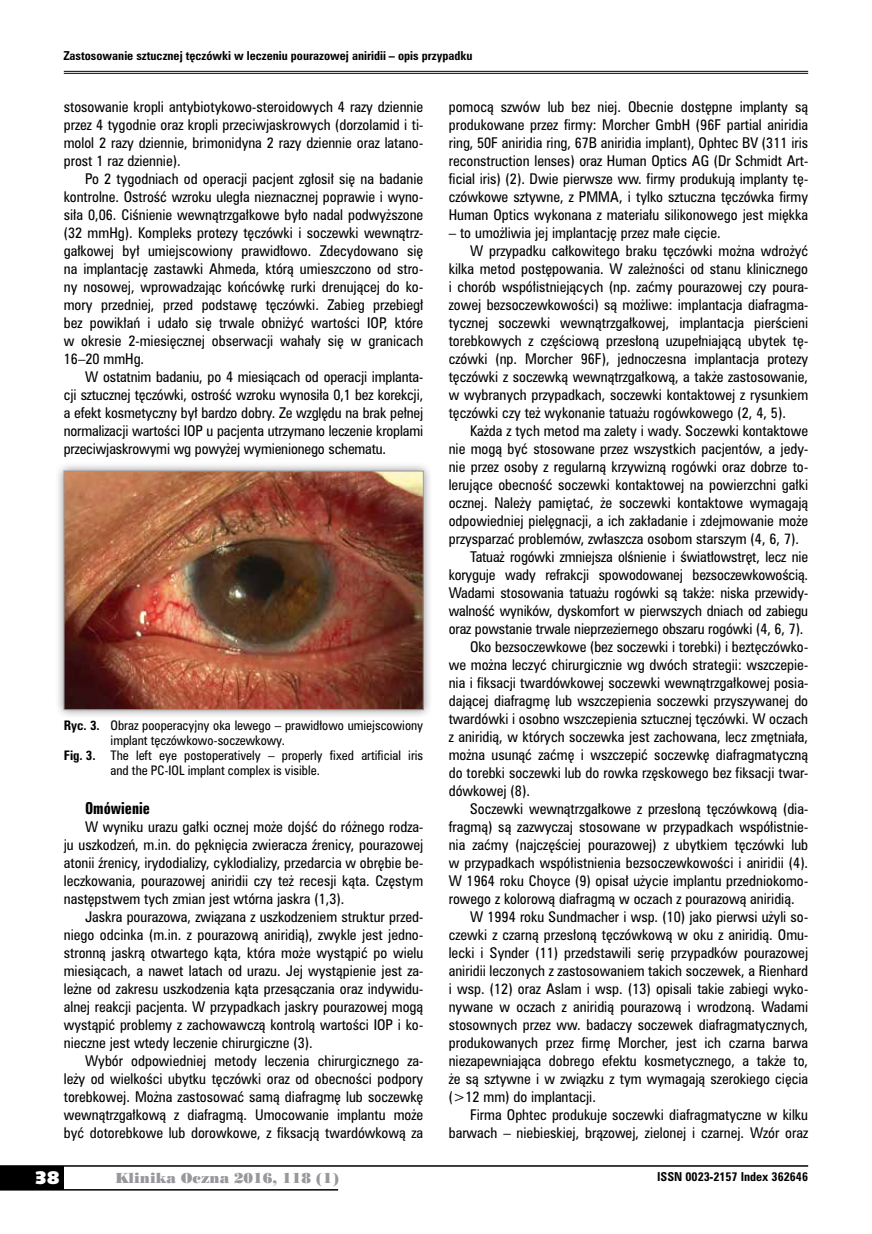
<style>
.page{position:relative;width:872px;height:1234px;background:#fff}
.page>*{position:absolute;margin:0;border:0;box-sizing:border-box;transform-origin:0 0}
.t1{font:18px "Humanst 531 U Blk PL";color:#fff}
.t2{font:15px "Zurich Bd X Cn PL";color:#000}
.t3{font:13.5px/18px "Zurich Cn PL";color:#000;text-align:justify}
.t4{font:13.5px "Poster Bodoni PL";color:#98989c}
.t5{font:12px "Zurich Cn PL";color:#000}
.t6{font:700 11.25px "Zurich Cn PL";color:#000}
.s1{font-weight:700}
</style>
<div class="page">
<div style="left:0;top:1165px;width:64px;height:24px;background:#000"></div>
<hr style="left:0;top:1164px;width:808px;height:2px;background:#000">
<hr style="left:0;top:1188px;width:338px;height:2px;background:#000">
<hr style="left:64px;top:71px;width:744px;height:1px;background:#000">
<hr style="left:64px;top:73px;width:744px;height:1px;background:#000">
<div style="left:55px;top:462px;width:377px;height:257px;background:#000;opacity:.45"></div>
<img style="left:66px;top:472px;width:355px;height:235px">
<div style="left:64px;top:470px;width:359px;height:239px;border:1px solid #98989c"></div>
<p class="t6" style="left:64px;top:48px;width:410px">Zastosowanie sztucznej tęczówki w leczeniu pourazowej aniridii – opis przypadku</p>
<p class="t3" style="left:64px;top:97px;width:361px">stosowanie kropli antybiotykowo-steroidowych 4 razy dziennie przez 4 tygodnie oraz kropli przeciwjaskrowych (dorzolamid i ti&shy;molol 2 razy dziennie, brimonidyna 2 razy dziennie oraz latano&shy;prost 1 raz dziennie).</p>
<p class="t3" style="left:64px;top:169px;width:361px;text-indent:21px">Po 2 tygodniach od operacji pacjent zgłosił się na badanie kontrolne. Ostrość wzroku uległa nieznacznej poprawie i wyno&shy;siła 0,06. Ciśnienie wewnątrzgałkowe było nadal podwyższone (32 mmHg). Kompleks protezy tęczówki i soczewki wewnątrz&shy;gałkowej był umiejscowiony prawidłowo. Zdecydowano się na implantację zastawki Ahmeda, którą umieszczono od stro&shy;ny nosowej, wprowadzając końcówkę rurki drenującej do ko&shy;mory przedniej, przed podstawę tęczówki. Zabieg przebiegł bez powikłań i udało się trwale obniżyć wartości IOP, które w okresie 2-miesięcznej obserwacji wahały się w granicach 16–20 mmHg.</p>
<p class="t3" style="left:64px;top:367px;width:361px;text-indent:21px">W ostatnim badaniu, po 4 miesiącach od operacji implanta&shy;cji sztucznej tęczówki, ostrość wzroku wynosiła 0,1 bez korekcji, a efekt kosmetyczny był bardzo dobry. Ze względu na brak pełnej normalizacji wartości IOP u pacjenta utrzymano leczenie kroplami przeciwjaskrowymi wg powyżej wymienionego schematu.</p>
<p class="t3" style="left:449px;top:97px;width:361px">pomocą szwów lub bez niej. Obecnie dostępne implanty są produkowane przez firmy: Morcher GmbH (96F partial aniridia ring, 50F aniridia ring, 67B aniridia implant), Ophtec BV (311 iris reconstruction lenses) oraz Human Optics AG (Dr Schmidt Art&shy;ficial iris) (2). Dwie pierwsze ww. firmy produkują implanty tę&shy;czówkowe sztywne, z PMMA, i tylko sztuczna tęczówka firmy Human Optics wykonana z materiału silikonowego jest miękka</p>
<p class="t3" style="left:449px;top:223px;width:273px">– to umożliwia jej implantację przez małe cięcie.</p>
<p class="t3" style="left:470px;top:241px;width:340px">W przypadku całkowitego braku tęczówki można wdrożyć</p>
<p class="t3" style="left:449px;top:259px;width:361px">kilka metod postępowania. W zależności od stanu klinicznego</p>
<p class="t3" style="left:449px;top:277px;width:361px">i chorób współistniejących (np. zaćmy pourazowej czy poura-</p>
<p class="t3" style="left:449px;top:295px;width:361px">zowej bezsoczewkowości) są możliwe: implantacja diafragma-</p>
<p class="t3" style="left:449px;top:313px;width:361px">tycznej soczewki wewnątrzgałkowej, implantacja pierścieni</p>
<p class="t3" style="left:449px;top:331px;width:361px">torebkowych z częściową przesłoną uzupełniającą ubytek tę-</p>
<p class="t3" style="left:449px;top:349px;width:361px">czówki (np. Morcher 96F), jednoczesna implantacja protezy</p>
<p class="t3" style="left:449px;top:367px;width:361px">tęczówki z soczewką wewnątrzgałkową, a także zastosowanie,</p>
<p class="t3" style="left:449px;top:385px;width:361px">w wybranych przypadkach, soczewki kontaktowej z rysunkiem</p>
<p class="t3" style="left:449px;top:403px;width:339px">tęczówki czy też wykonanie tatuażu rogówkowego (2, 4, 5).</p>
<p class="t3" style="left:470px;top:421px;width:340px">Każda z tych metod ma zalety i wady. Soczewki kontaktowe</p>
<p class="t3" style="left:449px;top:439px;width:361px">nie mogą być stosowane przez wszystkich pacjentów, a jedy-</p>
<p class="t3" style="left:449px;top:457px;width:361px">nie przez osoby z regularną krzywizną rogówki oraz dobrze to-</p>
<p class="t3" style="left:449px;top:475px;width:361px">lerujące obecność soczewki kontaktowej na powierzchni gałki</p>
<p class="t3" style="left:449px;top:493px;width:361px">ocznej. Należy pamiętać, że soczewki kontaktowe wymagają</p>
<p class="t3" style="left:449px;top:511px;width:361px">odpowiedniej pielęgnacji, a ich zakładanie i zdejmowanie może</p>
<p class="t3" style="left:449px;top:529px;width:352px">przysparzać problemów, zwłaszcza osobom starszym (4, 6, 7).</p>
<p class="t3" style="left:470px;top:547px;width:340px">Tatuaż rogówki zmniejsza olśnienie i światłowstręt, lecz nie</p>
<p class="t3" style="left:449px;top:565px;width:361px">koryguje wady refrakcji spowodowanej bezsoczewkowością.</p>
<p class="t3" style="left:449px;top:583px;width:361px">Wadami stosowania tatuażu rogówki są także: niska przewidy-</p>
<p class="t3" style="left:449px;top:601px;width:361px">walność wyników, dyskomfort w pierwszych dniach od zabiegu</p>
<p class="t3" style="left:449px;top:619px;width:356px">oraz powstanie trwale nieprzeziernego obszaru rogówki (4, 6, 7).</p>
<p class="t3" style="left:470px;top:637px;width:340px">Oko bezsoczewkowe (bez soczewki i torebki) i beztęczówko-</p>
<p class="t3" style="left:449px;top:655px;width:361px">we można leczyć chirurgicznie wg dwóch strategii: wszczepie-</p>
<p class="t3" style="left:449px;top:673px;width:361px">nia i fiksacji twardówkowej soczewki wewnątrzgałkowej posia-</p>
<p class="t3" style="left:449px;top:691px;width:361px">dającej diafragmę lub wszczepienia soczewki przyszywanej do</p>
<p class="t3" style="left:449px;top:709px;width:361px">twardówki i osobno wszczepienia sztucznej tęczówki. W oczach</p>
<p class="t3" style="left:449px;top:727px;width:361px">z aniridią, w których soczewka jest zachowana, lecz zmętniała,</p>
<p class="t3" style="left:449px;top:745px;width:361px">można usunąć zaćmę i wszczepić soczewkę diafragmatyczną</p>
<p class="t3" style="left:449px;top:763px;width:361px">do torebki soczewki lub do rowka rzęskowego bez fiksacji twar-</p>
<p class="t3" style="left:449px;top:781px;width:83px">dówkowej (8).</p>
<p class="t3" style="left:470px;top:799px;width:340px">Soczewki wewnątrzgałkowe z przesłoną tęczówkową (dia-</p>
<p class="t3" style="left:449px;top:817px;width:361px">fragmą) są zazwyczaj stosowane w przypadkach współistnie-</p>
<p class="t3" style="left:449px;top:835px;width:361px">nia zaćmy (najczęściej pourazowej) z ubytkiem tęczówki lub</p>
<p class="t3" style="left:449px;top:853px;width:361px">w przypadkach współistnienia bezsoczewkowości i aniridii (4).</p>
<p class="t3" style="left:449px;top:871px;width:361px">W 1964 roku Choyce (9) opisał użycie implantu przedniokomo-</p>
<p class="t3" style="left:449px;top:889px;width:347px">rowego z kolorową diafragmą w oczach z pourazową aniridią.</p>
<p class="t3" style="left:470px;top:907px;width:340px">W 1994 roku Sundmacher i wsp. (10) jako pierwsi użyli so-</p>
<p class="t3" style="left:449px;top:925px;width:361px">czewki z czarną przesłoną tęczówkową w oku z aniridią. Omu-</p>
<p class="t3" style="left:449px;top:943px;width:361px">lecki i Synder (11) przedstawili serię przypadków pourazowej</p>
<p class="t3" style="left:449px;top:961px;width:361px">aniridii leczonych z zastosowaniem takich soczewek, a Rienhard</p>
<p class="t3" style="left:449px;top:979px;width:361px">i wsp. (12) oraz Aslam i wsp. (13) opisali takie zabiegi wyko-</p>
<p class="t3" style="left:449px;top:997px;width:361px">nywane w oczach z aniridią pourazową i wrodzoną. Wadami</p>
<p class="t3" style="left:449px;top:1015px;width:361px">stosownych przez ww. badaczy soczewek diafragmatycznych,</p>
<p class="t3" style="left:449px;top:1033px;width:361px">produkowanych przez firmę Morcher, jest ich czarna barwa</p>
<p class="t3" style="left:449px;top:1051px;width:361px">niezapewniająca dobrego efektu kosmetycznego, a także to,</p>
<p class="t3" style="left:449px;top:1069px;width:361px">że są sztywne i w związku z tym wymagają szerokiego cięcia</p>
<p class="t3" style="left:449px;top:1087px;width:149px">(&gt;12 mm) do implantacji.</p>
<p class="t3" style="left:470px;top:1105px;width:340px">Firma Ophtec produkuje soczewki diafragmatyczne w kilku</p>
<p class="t3" style="left:449px;top:1123px;width:361px">barwach – niebieskiej, brązowej, zielonej i czarnej. Wzór oraz</p>
<p class="t5" style="left:64px;top:716px;width:361px"><span class="s1">Ryc. 3.</span> Obraz pooperacyjny oka lewego – prawidłowo umiejscowiony</p>
<p class="t5" style="left:111px;top:731px;width:176px">implant tęczówkowo-soczewkowy.</p>
<p class="t5" style="left:64px;top:746px;width:361px"><span class="s1">Fig. 3.</span> The left eye postoperatively – properly fixed artificial iris</p>
<p class="t5" style="left:111px;top:761px;width:211px">and the PC-IOL implant complex is visible.</p>
<p class="t2" style="left:85px;top:798px;width:66px">Omówienie</p>
<p class="t3" style="left:64px;top:817px;width:361px;text-indent:21px">W wyniku urazu gałki ocznej może dojść do różnego rodza&shy;ju uszkodzeń, m.in. do pęknięcia zwieracza źrenicy, pourazowej atonii źrenicy, irydodializy, cyklodializy, przedarcia w obrębie be&shy;leczkowania, pourazowej aniridii czy też recesji kąta. Częstym następstwem tych zmian jest wtórna jaskra (1,3).</p>
<p class="t3" style="left:64px;top:907px;width:361px;text-indent:21px">Jaskra pourazowa, związana z uszkodzeniem struktur przed&shy;niego odcinka (m.in. z pourazową aniridią), zwykle jest jedno&shy;stronną jaskrą otwartego kąta, która może wystąpić po wielu miesiącach, a nawet latach od urazu. Jej wystąpienie jest za&shy;leżne od zakresu uszkodzenia kąta przesączania oraz indywidu&shy;alnej reakcji pacjenta. W przypadkach jaskry pourazowej mogą wystąpić problemy z zachowawczą kontrolą wartości IOP i ko&shy;nieczne jest wtedy leczenie chirurgiczne (3).</p>
<p class="t3" style="left:64px;top:1051px;width:361px;text-indent:21px">Wybór odpowiedniej metody leczenia chirurgicznego za&shy;leży od wielkości ubytku tęczówki oraz od obecności podpory torebkowej. Można zastosować samą diafragmę lub soczewkę wewnątrzgałkową z diafragmą. Umocowanie implantu może być dotorebkowe lub dorowkowe, z fiksacją twardówkową za</p>
<h1 class="t1" style="left:35px;top:1165px;width:26px">38</h1>
<p class="t4" style="left:115px;top:1168px;width:225px">Klinika Oczna 2016, 118 (1)</p>
<p class="t6" style="left:657px;top:1168px;width:152px">ISSN 0023-2157 Index 362646</p>
</div>
